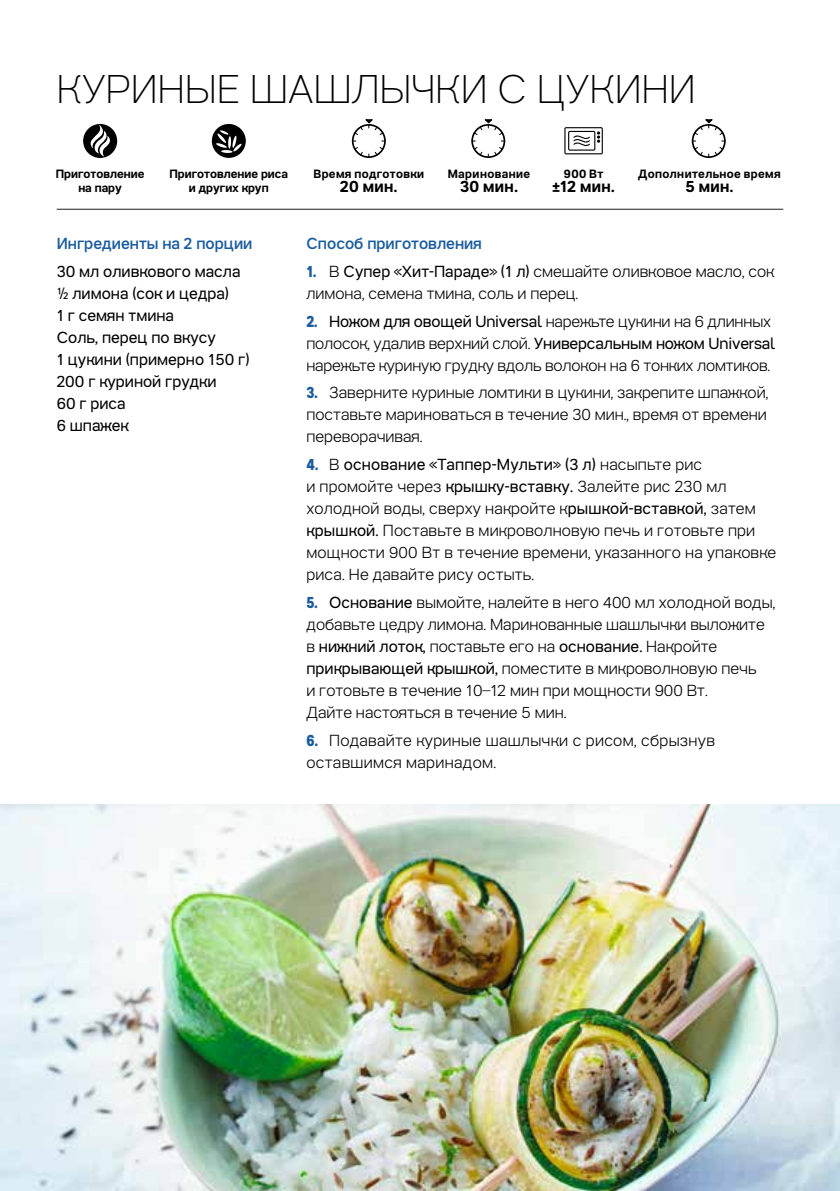
<style>
.page{position:relative;width:840px;height:1191px;background:#fff}
.page>*{position:absolute;margin:0;border:0;box-sizing:border-box;transform-origin:0 0}
.t1{font:100 40px "Tupper PRO";letter-spacing:.01em;color:#000}
.t2{font:300 16px/22px "Tupper PRO";color:#000}
.t3{font:16px/22px "Tupper PRO";color:#000}
.t4{font:300 16px/22px "Tupper PRO";letter-spacing:.02em;color:#000}
.t5{font:500 16px "Tupper PRO";color:#1a5c9e}
.t6{font:700 16px "Tupper PRO";letter-spacing:.03em;color:#000}
.t7{font:700 12px "Tupper PRO";letter-spacing:.025em;color:#000}
.t8{font:700 12px/14px "Tupper PRO";color:#000;text-align:center}
.s1{font-weight:700;font-stretch:condensed;color:#1a5c9e}
.s2{font-weight:400}
</style>
<div class="page">
<img style="left:0;top:804px;width:839px;height:387px">
<hr style="left:57px;top:209px;width:725px;height:1px;background:#1c1e1d">
<div style="left:83px;top:124px;width:34px;height:34px;background:#000;border-radius:50%"></div>
<svg style="left:89px;top:124px;width:21px;height:33px"></svg>
<svg style="left:351px;top:119px;width:35px;height:39px"></svg>
<svg style="left:471px;top:119px;width:34px;height:39px"></svg>
<svg style="left:691px;top:119px;width:34px;height:39px"></svg>
<svg style="left:564px;top:127px;width:38px;height:27px"></svg>
<div style="left:212px;top:124px;width:34px;height:34px;background:#000;border-radius:50%"></div>
<svg style="left:216px;top:130px;width:26px;height:23px"></svg>
<h1 class="t1" style="left:57px;top:65px;width:640px">КУРИНЫЕ ШАШЛЫЧКИ С ЦУКИНИ</h1>
<p class="t8" style="left:56px;top:167px;width:90px">Приготовление на пару</p>
<p class="t7" style="left:313px;top:167px;width:112px">Время подготовки</p>
<p class="t8" style="left:169px;top:167px;width:120px">Приготовление риса и других круп</p>
<p class="t6" style="left:340px;top:177px;width:59px">20 мин.</p>
<p class="t7" style="left:447px;top:167px;width:84px">Маринование</p>
<p class="t6" style="left:460px;top:177px;width:59px">30 мин.</p>
<p class="t7" style="left:563px;top:167px;width:41px">900 Вт</p>
<p class="t6" style="left:552px;top:177px;width:64px">±12 мин.</p>
<p class="t7" style="left:637px;top:167px;width:144px">Дополнительное время</p>
<p class="t6" style="left:685px;top:177px;width:50px">5 мин.</p>
<p class="t5" style="left:57px;top:234px;width:197px">Ингредиенты на 2 порции</p>
<p class="t3" style="left:57px;top:260px;width:194px">30 мл оливкового масла ½ лимона (сок и цедра)<br>1 г семян тмина<br>Соль, перец по вкусу<br>1 цукини (примерно 150 г)<br>200 г куриной грудки<br>60 г риса<br>6 шпажек</p>
<p class="t5" style="left:306px;top:234px;width:177px">Способ приготовления</p>
<p class="t2" style="left:306px;top:260px;width:469px"><span class="s1">1.</span> В <span class="s2">Супер «Хит-Параде» (1 л)</span> смешайте оливковое масло, сок лимона, семена тмина, соль и перец.</p>
<p class="t2" style="left:306px;top:310px;width:470px"><span class="s1">2.</span> <span class="s2">Ножом для овощей Universal</span> нарежьте цукини на 6 длинных полосок, удалив верхний слой. <span class="s2">Универсальным ножом Universal </span>нарежьте куриную грудку вдоль волокон на 6 тонких ломтиков.</p>
<p class="t2" style="left:306px;top:382px;width:463px;text-align:justify"><span class="s1">3.</span> Заверните куриные ломтики в цукини, закрепите шпажкой, поставьте мариноваться в течение 30 мин., время от времени переворачивая.</p>
<p class="t2" style="left:306px;top:453px;width:471px"><span class="s1">4.</span> В <span class="s2">основание «Таппер-Мульти» (3 л)</span> насыпьте рис<br>и промойте через <span class="s2">крышку-вставку.</span> Залейте рис 230 мл холодной воды, сверху накройте к<span class="s2">рышкой-вставкой,</span> затем <span class="s2">крышкой.</span> Поставьте в микроволновую печь и готовьте при мощности 900 Вт в течение времени, указанного на упаковке риса. Не давайте рису остыть.</p>
<p class="t2" style="left:306px;top:591px;width:470px"><span class="s1">5.</span> <span class="s2">Основание</span> вымойте, налейте в него 400 мл холодной воды, добавьте цедру лимона. Маринованные шашлычки выложите в <span class="s2">нижний лоток,</span> поставьте его на <span class="s2">основание.</span> Накройте <span class="s2">прикрывающей крышкой,</span> поместите в микроволновую печь<br>и готовьте в течение 10–12 мин при мощности 900 Вт.<br>Дайте настояться в течение 5 мин.</p>
<p class="t4" style="left:306px;top:729px;width:410px"><span class="s1">6.</span> Подавайте куриные шашлычки с рисом, сбрызнув оставшимся маринадом.</p>
</div>
